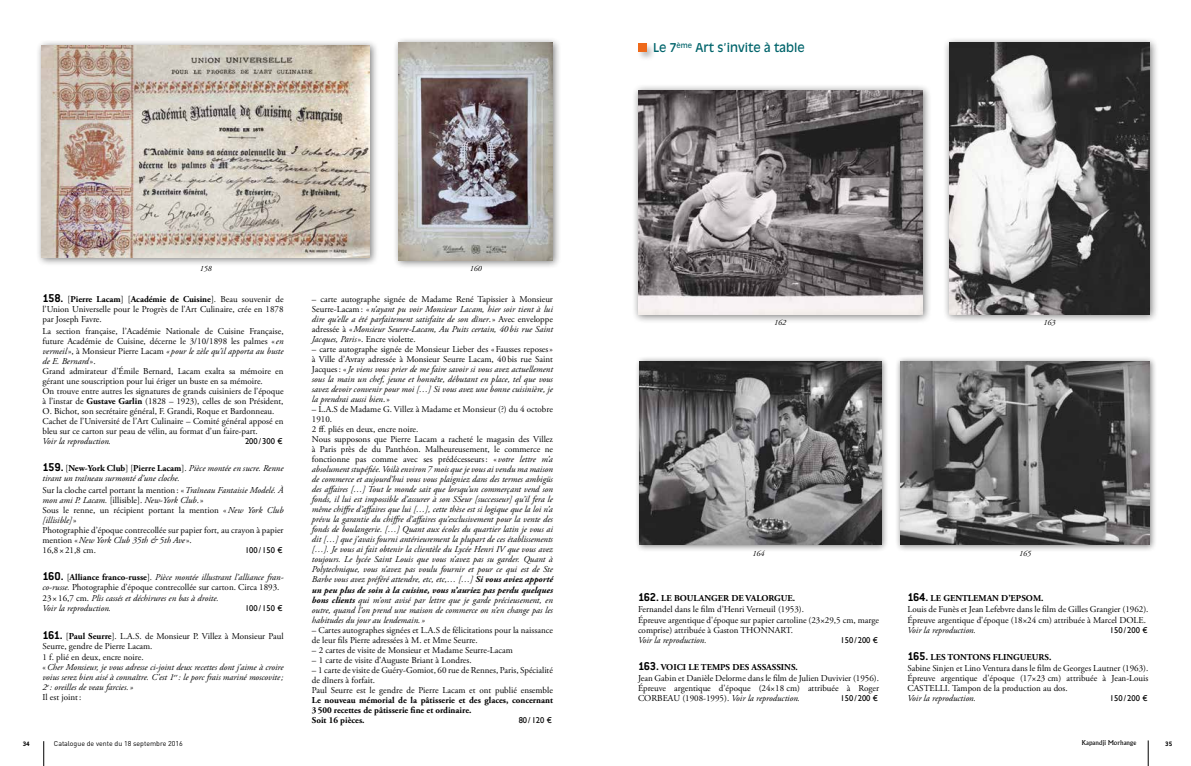
<style>
.page{position:relative;width:1191px;height:766px;background:#fff}
.page>*{position:absolute;margin:0;border:0;box-sizing:border-box;transform-origin:0 0}
.t1{font:12px "Antique Olive";color:#00646b}
.t2{font:italic 9px/10px "Adobe Garamond Pro";color:#000}
.t3{font:9px/10px "Adobe Garamond Pro";color:#000}
.t4{font:700 9px/10px "Adobe Garamond Pro";color:#000}
.t5{font:8.5px "Gill Sans";color:#000}
.t6{font:italic 8px "Adobe Garamond Pro";color:#000}
.t7{font:7px "DIN";color:#000}
.t8{font:700 7px "Conduit ITC";color:#000}
.t9{font:6.5px "Albertus";color:#000}
.s1{font-family:"Conduit ITC";font-weight:700;font-size:12.5px}
.s2{font-weight:700}
.s3{font-style:italic}
.s4{font-family:"Conduit ITC";font-weight:700;font-style:normal;font-size:12.5px}
.s5{font-style:normal}
.s6{font-weight:700;font-style:normal}
</style>
<div class="page">
<svg style="left:43px;top:741px;width:1px;height:24px"></svg>
<svg style="left:1148px;top:740px;width:1px;height:25px"></svg>
<div style="left:895px;top:356px;width:262px;height:196px;background:#000;opacity:.5"></div>
<img style="left:900px;top:361px;width:249px;height:183px">
<div style="left:634px;top:356px;width:255px;height:196px;background:#000;opacity:.5"></div>
<img style="left:639px;top:361px;width:242px;height:183px">
<div style="left:943px;top:36px;width:215px;height:287px;background:#000;opacity:.5"></div>
<img style="left:949px;top:43px;width:200px;height:271px">
<div style="left:632px;top:84px;width:299px;height:239px;background:#000;opacity:.5"></div>
<img style="left:638px;top:90px;width:284px;height:224px">
<div style="left:392px;top:36px;width:169px;height:233px;background:#000;opacity:.5"></div>
<img style="left:398px;top:43px;width:155px;height:217px">
<div style="left:36px;top:39px;width:342px;height:227px;background:#000;opacity:.5"></div>
<img style="left:42px;top:45px;width:328px;height:212px">
<div style="left:636px;top:42px;width:20px;height:19px;background:#000;opacity:.27"></div>
<div style="left:638px;top:44px;width:8px;height:8px;background:#ee691a"></div>
<h1 class="t1" style="left:653px;top:40px;width:153px">Le 7<sup>ème</sup> Art s’invite à table</h1>
<p class="t6" style="left:200px;top:263px;width:13px">158</p>
<p class="t6" style="left:470px;top:263px;width:13px">160</p>
<p class="t3" style="left:43px;top:295px;width:242px;text-align:justify"><span class="s1">158.</span> [<span class="s2">Pierre Lacam</span>] [<span class="s2">Académie de Cuisine</span>]. Beau souvenir de l’Union Universelle pour le Progrès de l’Art Culinaire, crée en 1878 par Joseph Favre.</p>
<p class="t3" style="left:43px;top:326px;width:242px">La section française, l’Académie Nationale de Cuisine Française, future Académie de Cuisine, décerne le 3/10/1898 les palmes «<span class="s3">en vermeil</span>», à Monsieur Pierre Lacam <span class="s3">« pour le zèle qu’il apporta au buste de E. Bernard</span> ».<br>Grand admirateur d’Émile Bernard, Lacam exalta sa mémoire en gérant une souscription pour lui ériger un buste en sa mémoire.<br>On trouve entre autres les signatures de grands cuisiniers de l’époque à l’instar de <span class="s2">Gustave Garlin</span> (1828 – 1923), celles de son Président, O. Bichot, son secrétaire général, F. Grandi, Roque et Bardonneau.<br>Cachet de l’Université de l’Art Culinaire – Comité général apposé en bleu sur ce carton sur peau de vélin, au format d’un faire-part.</p>
<p class="t2" style="left:43px;top:436px;width:70px">Voir la reproduction.</p>
<p class="t5" style="left:245px;top:436px;width:39px">200/300 €</p>
<p class="t2" style="left:43px;top:463px;width:242px"><span class="s4">159.</span> <span class="s5">[</span><span class="s6">New-York Club</span><span class="s5">] [</span><span class="s6">Pierre Lacam</span><span class="s5">].</span> Pièce montée en sucre. Renne tirant un traîneau surmonté d’une cloche.</p>
<p class="t3" style="left:43px;top:485px;width:242px">Sur la cloche cartel portant la mention: «<span class="s3">Traîneau Fantaisie Modelé. À mon ami P. Lacam.</span> [illisible]. <span class="s3">New-York Club</span>.»<br>Sous le renne, un récipient portant la mention «<span class="s3">New York Club [illisible]</span>»<br>Photographie d’époque contrecollée sur papier fort, au crayon à papier mention «<span class="s3">New York Club 35th &amp; 5th Ave</span>».<br>16,8 × 21,8 cm.</p>
<p class="t5" style="left:245px;top:544px;width:39px">100/150 €</p>
<p class="t3" style="left:43px;top:572px;width:242px"><span class="s1">160.</span> [<span class="s2">Alliance franco-russe</span>]. <span class="s3">Pièce montée illustrant l’alliance fran&shy;co-russe.</span> Photographie d’époque contrecollée sur carton. Circa 1893.</p>
<p class="t2" style="left:43px;top:593px;width:178px"><span class="s5">23×16,7 cm.</span> Plis cassés et déchirures en bas à droite.<br>Voir la reproduction.</p>
<p class="t5" style="left:245px;top:603px;width:39px">100/150 €</p>
<p class="t3" style="left:43px;top:630px;width:242px"><span class="s1">161.</span> [<span class="s2">Paul Seurre</span>]. L.A.S. de Monsieur P. Villez à Monsieur Paul<br>Seurre, gendre de Pierre Lacam.</p>
<p class="t2" style="left:43px;top:652px;width:242px"><span class="s5">1 f. plié en deux, encre noire.<br>«</span>Cher Monsieur, je vous adresse ci-joint deux recettes dont j’aime à croire voius serez bien aisé à connaître. C’est 1<sup>er</sup> : le porc frais mariné moscovite; 2<sup>e</sup> : oreilles de veau farcies. »<br><span class="s5">Il est joint:</span></p>
<p class="t2" style="left:312px;top:294px;width:242px;text-align:justify"><span class="s5">– carte autographe signée de Madame René Tapissier à Monsieur Seurre-Lacam: «</span>n’ayant pu voir Monsieur Lacam, hier soir tient à lui dire qu’elle a été parfaitement satisfaite de son dîner<span class="s5">.» Avec enveloppe adressée à «</span>Monsieur Seurre-Lacam, Au Puits certain, 40bis rue Saint Jacques, Paris<span class="s5">». Encre violette.</span></p>
<p class="t2" style="left:312px;top:344px;width:242px;text-align:justify"><span class="s5">– carte autographe signée de Monsieur Lieber des «Fausses reposes» à Ville d’Avray adressée à Monsieur Seurre Lacam, 40 bis rue Saint Jacques: «</span>Je viens vous prier de me faire savoir si vous avez actuellement sous la main un chef, jeune et honnête, débutant en place, tel que vous savez devoir convenir pour moi […] Si vous avez une bonne cuisinière, je la prendrai aussi bien<span class="s5">.»</span></p>
<p class="t2" style="left:312px;top:404px;width:242px"><span class="s5">– L.A.S de Madame G. Villez à Madame et Monsieur (?) du 4 octobre 1910.<br>2 ff. pliés en deux, encre noire.<br>Nous supposons que Pierre Lacam a racheté le magasin des Villez à Paris près de du Panthéon. Malheureusement, le commerce ne fonctionne pas comme avec ses prédécesseurs: «</span> votre lettre m’a absolument stupéfiée. Voilà environ 7 mois que je vous ai vendu ma maison de commerce et aujourd’hui vous vous plaigniez dans des termes ambigüs des affaires […] Tout le monde sait que lorsqu’un commerçant vend son fonds, il lui est impossible d’assurer à son SSeur [successeur] qu’il fera le même chiffre d’affaires que lui […], cette thèse est si logique que la loi n’a prévu la garantie du chiffre d’affaires qu’exclusivement pour la vente des fonds de boulangerie. […] Quant aux écoles du quartier latin je vous ai dit […] que j’avais fourni antérieurement la plupart de ces établissements […]. Je vous ai fait obtenir la clientèle du Lycée Henri IV que vous avez toujours. Le lycée Saint Louis que vous n’avez pas su garder. Quant à Polytechnique, vous n’avez pas voulu fournir et pour ce qui est de Ste Barbe vous avez préféré attendre, etc, etc,… […] <span class="s2">Si vous aviez apporté un peu plus de soin à la cuisine, vous n’auriez pas perdu quelques bons clients</span> qui m’ont avisé par lettre que je garde précieusement, en outre, quand l’on prend une maison de commerce on n’en change pas les habitudes du jour au lendemain. »</p>
<p class="t3" style="left:312px;top:624px;width:242px">– Cartes autographes signées et L.A.S de félicitations pour la naissance de leur fils Pierre adressées à M. et Mme Seurre.</p>
<p class="t3" style="left:312px;top:644px;width:202px">– 2 cartes de visite de Monsieur et Madame Seurre-Lacam</p>
<p class="t3" style="left:312px;top:654px;width:161px">– 1 carte de visite d’Auguste Briant à Londres.</p>
<p class="t3" style="left:312px;top:664px;width:242px">– 1 carte de visite de Guéry-Gomiot, 60 rue de Rennes, Paris, Spécialité de dîners à forfait.<br>Paul Seurre est le gendre de Pierre Lacam et ont publié ensemble</p>
<p class="t4" style="left:312px;top:694px;width:242px">Le nouveau mémorial de la pâtisserie et des glaces, concernant<br>3500 recettes de pâtisserie fine et ordinaire.<br>Soit 16 pièces.</p>
<p class="t5" style="left:519px;top:714px;width:35px">80/120 €</p>
<p class="t6" style="left:774px;top:318px;width:13px">162</p>
<p class="t6" style="left:1043px;top:318px;width:13px">163</p>
<p class="t6" style="left:752px;top:548px;width:13px">164</p>
<p class="t6" style="left:1019px;top:548px;width:13px">165</p>
<p class="t3" style="left:638px;top:592px;width:167px;line-height:11.4px"><span class="s1">162.</span> <span class="s2">LE BOULANGER DE VALORGUE.<br></span>Fernandel dans le film d’Henri Verneuil (1953).</p>
<p class="t3" style="left:638px;top:614px;width:242px">Épreuve argentique d'époque sur papier cartoline (23×29,5 cm, marge comprise) attribuée à Gaston THONNART.</p>
<p class="t2" style="left:638px;top:634px;width:70px">Voir la reproduction.</p>
<p class="t5" style="left:840px;top:634px;width:39px">150/200 €</p>
<p class="t3" style="left:638px;top:661px;width:242px;line-height:11.4px"><span class="s1">163.</span> <span class="s2">VOICI LE TEMPS DES ASSASSINS.<br></span>Jean Gabin et Danièle Delorme dans le film de Julien Duvivier (1956).</p>
<p class="t3" style="left:638px;top:683px;width:242px">Épreuve argentique d'époque (24×18 cm) attribuée à Roger<br>CORBEAU (1908-1995). <span class="s3">Voir la reproduction.</span></p>
<p class="t5" style="left:840px;top:693px;width:39px">150/200 €</p>
<p class="t3" style="left:907px;top:592px;width:242px;line-height:11.4px"><span class="s1">164.</span> <span class="s2">LE GENTLEMAN D’EPSOM.<br></span>Louis de Funès et Jean Lefebvre dans le film de Gilles Grangier (1962).</p>
<p class="t3" style="left:907px;top:614px;width:240px">Épreuve argentique d'époque (18×24 cm) attribuée à Marcel DOLE.</p>
<p class="t2" style="left:907px;top:624px;width:70px">Voir la reproduction.</p>
<p class="t5" style="left:1110px;top:624px;width:39px">150/ 200 €</p>
<p class="t3" style="left:907px;top:651px;width:242px;line-height:11.4px"><span class="s1">165.</span> <span class="s2">LES TONTONS FLINGUEURS.<br></span>Sabine Sinjen et Lino Ventura dans le film de Georges Lautner (1963).</p>
<p class="t3" style="left:907px;top:673px;width:242px">Épreuve argentique d'époque (17×23 cm) attribuée à Jean-Louis<br>CASTELLI. Tampon de la production au dos.</p>
<p class="t2" style="left:907px;top:693px;width:70px">Voir la reproduction.</p>
<p class="t5" style="left:1110px;top:693px;width:39px">150/ 200 €</p>
<p class="t8" style="left:23px;top:739px;width:8px">34</p>
<p class="t7" style="left:54px;top:739px;width:130px">Catalogue de vente du 18 septembre 2016</p>
<p class="t9" style="left:1081px;top:739px;width:56px">Kapandji Morhange</p>
<p class="t8" style="left:1165px;top:739px;width:8px">35</p>
</div>
